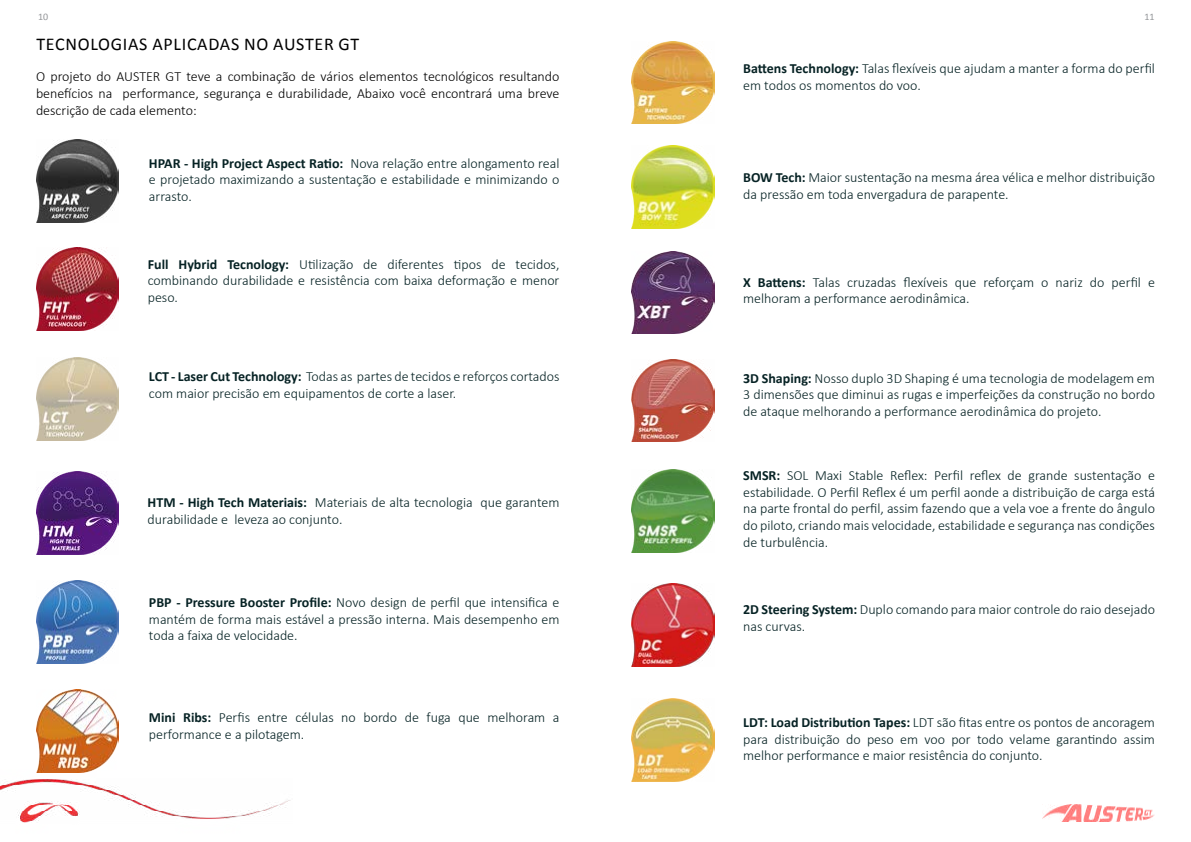
<style>
.page{position:relative;width:1191px;height:842px;background:#fff}
.page>*{position:absolute;margin:0;border:0;box-sizing:border-box;transform-origin:0 0}
.t1{font:18px "Calibri";letter-spacing:.04em;color:#000}
.t2{font:300 14px/16.8px "Calibri";color:#062224}
.t3{font:300 14px/16.8px "Calibri";color:#000;text-align:justify}
.t4{font:10px "Calibri";color:#939598}
.s1{font-weight:700}
</style>
<div class="page">
<img style="left:0;top:772px;width:291px;height:51px">
<img style="left:1042px;top:805px;width:113px;height:16px">
<img style="left:36px;top:139px;width:83px;height:83px">
<img style="left:631px;top:251px;width:83px;height:83px">
<img style="left:631px;top:146px;width:83px;height:83px">
<img style="left:36px;top:247px;width:83px;height:83px">
<img style="left:631px;top:359px;width:83px;height:83px">
<img style="left:36px;top:357px;width:83px;height:83px">
<img style="left:631px;top:469px;width:83px;height:83px">
<img style="left:36px;top:471px;width:83px;height:83px">
<img style="left:631px;top:583px;width:83px;height:83px">
<img style="left:36px;top:581px;width:83px;height:83px">
<img style="left:631px;top:41px;width:83px;height:83px">
<img style="left:36px;top:689px;width:83px;height:83px">
<img style="left:631px;top:698px;width:83px;height:83px">
<p class="t4" style="left:38px;top:10px;width:12px">10</p>
<p class="t4" style="left:1144px;top:10px;width:12px">11</p>
<p class="t1" style="left:36px;top:32px;width:324px">TECNOLOGIAS APLICADAS NO AUSTER GT</p>
<p class="t3" style="left:36px;top:68px;width:525px">O projeto do AUSTER GT teve a combinação de vários elementos tecnológicos resultando benefícios na performance, segurança e durabilidade, Abaixo você encontrará uma breve descrição de cada elemento:</p>
<p class="t2" style="left:149px;top:154px;width:412px;text-align:justify"><span class="s1">HPAR - High Project Aspect Ratio:</span> Nova relação entre alongamento real e projetado maximizando a sustentação e estabilidade e minimizando o arrasto.</p>
<p class="t2" style="left:148px;top:255px;width:413px;text-align:justify"><span class="s1">Full Hybrid Tecnology:</span> Utilização de diferentes tipos de tecidos, combinando durabilidade e resistência com baixa deformação e menor peso.</p>
<p class="t2" style="left:149px;top:368px;width:412px"><span class="s1">LCT - Laser Cut Technology:</span> Todas as partes de tecidos e reforços cortados com maior precisão em equipamentos de corte a laser.</p>
<p class="t2" style="left:148px;top:494px;width:413px"><span class="s1">HTM - High Tech Materiais:</span> Materiais de alta tecnologia que garantem durabilidade e leveza ao conjunto.</p>
<p class="t2" style="left:149px;top:594px;width:412px;text-align:justify"><span class="s1">PBP - Pressure Booster Profile:</span> Novo design de perfil que intensifica e mantém de forma mais estável a pressão interna. Mais desempenho em toda a faixa de velocidade.</p>
<p class="t2" style="left:149px;top:709px;width:412px"><span class="s1">Mini Ribs:</span> Perfis entre células no bordo de fuga que melhoram a performance e a pilotagem.</p>
<p class="t2" style="left:743px;top:60px;width:413px"><span class="s1">Battens Technology:</span> Talas flexíveis que ajudam a manter a forma do perfil em todos os momentos do voo.</p>
<p class="t2" style="left:743px;top:169px;width:413px"><span class="s1">BOW Tech:</span> Maior sustentação na mesma área vélica e melhor distribuição da pressão em toda envergadura de parapente.</p>
<p class="t2" style="left:743px;top:273px;width:413px"><span class="s1">X Battens:</span> Talas cruzadas flexíveis que reforçam o nariz do perfil e melhoram a performance aerodinâmica.</p>
<p class="t2" style="left:743px;top:369px;width:413px;text-align:justify"><span class="s1">3D Shaping:</span> Nosso duplo 3D Shaping é uma tecnologia de modelagem em 3 dimensões que diminui as rugas e imperfeições da construção no bordo de ataque melhorando a performance aerodinâmica do projeto.</p>
<p class="t2" style="left:743px;top:467px;width:413px;text-align:justify"><span class="s1">SMSR:</span> SOL Maxi Stable Reflex: Perfil reflex de grande sustentação e estabilidade. O Perfil Reflex é um perfil aonde a distribuição de carga está na parte frontal do perfil, assim fazendo que a vela voe a frente do ângulo do piloto, criando mais velocidade, estabilidade e segurança nas condições de turbulência.</p>
<p class="t2" style="left:743px;top:601px;width:413px"><span class="s1">2D Steering System:</span> Duplo comando para maior controle do raio desejado nas curvas.</p>
<p class="t2" style="left:743px;top:713px;width:413px;text-align:justify"><span class="s1">LDT: Load Distribution Tapes:</span> LDT são fitas entre os pontos de ancoragem para distribuição do peso em voo por todo velame garantindo assim melhor performance e maior resistência do conjunto.</p>
</div>
